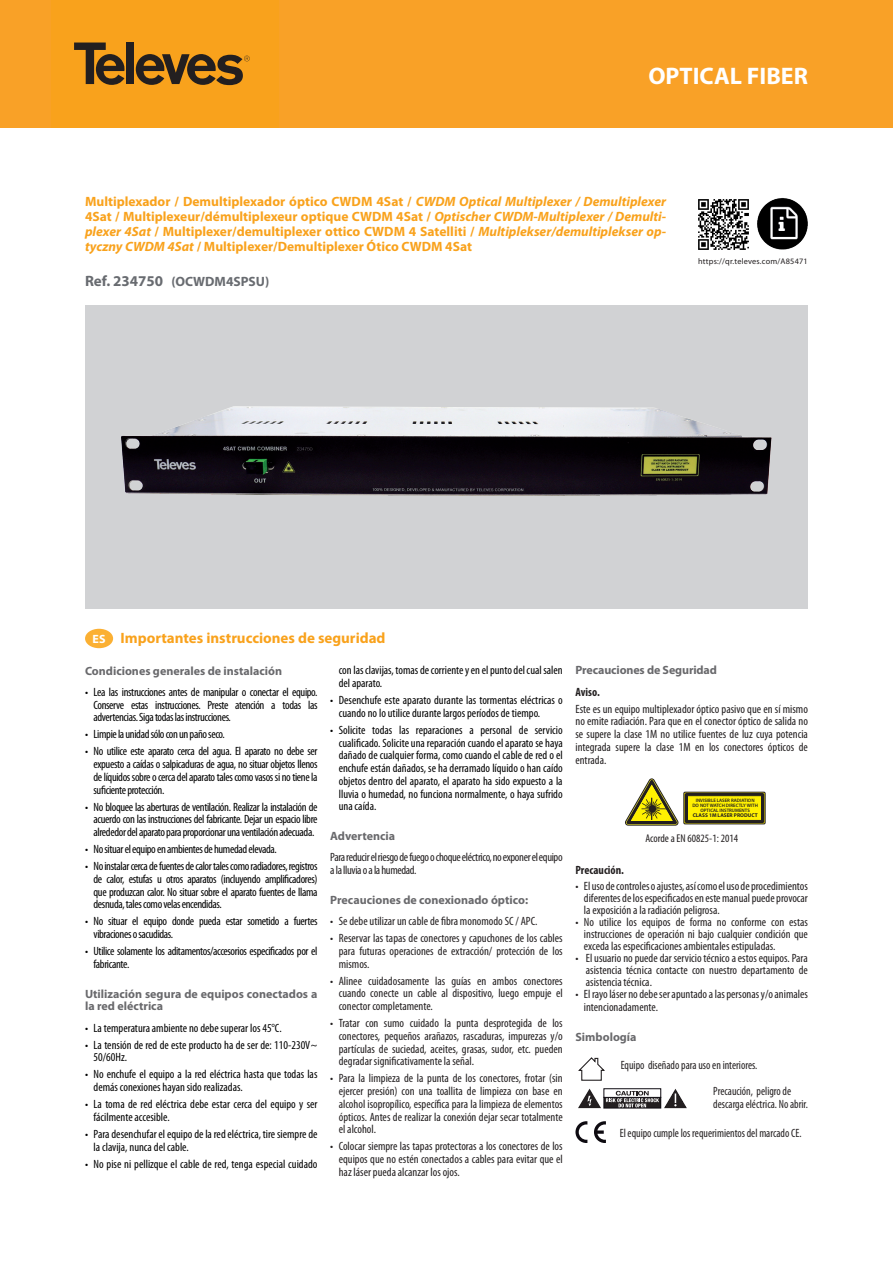
<style>
.page{position:relative;width:893px;height:1263px;background:#fff}
.page>*{position:absolute;margin:0;border:0;box-sizing:border-box;transform-origin:0 0}
.t1{font:700 24px "Myriad Pro";color:#fff}
.t2{font:700 15px "Myriad Pro";color:#f9a21c}
.t3{font:700 13.5px/15px "Myriad Pro";color:#f9a21c;text-align:justify}
.t4{font:700 13.5px "Myriad Pro";color:#686b70}
.t5{font:condensed 12px/12.8px "Myriad Pro";letter-spacing:-.005em;color:#000}
.t6{font:condensed 12px/12.8px "Myriad Pro";color:#231f20;text-align:justify}
.t7{font:condensed 12px/12.8px "Myriad Pro";letter-spacing:-.03em;color:#000}
.t8{font:700 12px/12.8px "Myriad Pro";color:#69696c}
.t9{font:condensed 12px/25.5px "Myriad Pro";color:#231f20;scale:.94 1}
.t10{font:condensed 12px/12.8px "Myriad Pro";letter-spacing:-.03em;color:#231f20}
.t11{font:700 condensed 12px "Myriad Pro";color:#231f20}
.t12{font:condensed 11.25px "Myriad Pro";color:#231f20}
.t13{font:8.25px "Myriad Pro";letter-spacing:.025em;color:#231f20}
.t14{font:700 5.4px "Myriad Pro";color:#231f20}
.t15{font:600 4.95px/4.9px "Myriad Pro";color:#231f20;text-align:center}
.s1{font-style:italic}
.s2{font-size:15px}
.s3{font-size:12px;color:#fff}
</style>
<div class="page">
<div style="left:0;top:0;width:893px;height:128px;background:#f9a127"></div>
<div style="left:51px;top:0;width:227px;height:128px;background:#f9a21c"></div>
<div style="left:126px;top:42px;width:8px;height:42px;background:#231f20"></div>
<svg style="left:74px;top:43px;width:51px;height:42px"></svg>
<svg style="left:135px;top:54px;width:115px;height:31px"></svg>
<div style="left:85px;top:305px;width:723px;height:303px;background:#d1d2d4"></div>
<img style="left:698px;top:199px;width:51px;height:51px">
<img style="left:757px;top:198px;width:51px;height:52px">
<img style="left:121px;top:406px;width:651px;height:90px">
<div style="left:684px;top:792px;width:81px;height:32px;border:1px solid #231f20"></div>
<svg style="left:685px;top:793px;width:79px;height:30px"></svg>
<div style="left:687px;top:795px;width:75px;height:25px;background:#fff101;border:1px solid #231f20"></div>
<svg style="left:625px;top:779px;width:53px;height:46px"></svg>
<div style="left:85px;top:629px;width:28px;height:19px;background:#fbb033;border-radius:50%"></div>
<svg style="left:575px;top:1121px;width:12px;height:22px"></svg>
<svg style="left:594px;top:1121px;width:12px;height:22px"></svg>
<svg style="left:578px;top:1057px;width:27px;height:24px"></svg>
<svg style="left:578px;top:1088px;width:109px;height:20px"></svg>
<h1 class="t1" style="left:648px;top:60px;width:161px">OPTICAL FIBER</h1>
<p class="t3" style="left:85px;top:194px;width:583px">Multiplexador / Demultiplexador óptico CWDM 4Sat / <span class="s1">CWDM Optical Multiplexer / Demultiplexer </span>4Sat / Multiplexeur/démultiplexeur optique CWDM 4Sat / <span class="s1">Optischer CWDM-Multiplexer / Demulti&shy;plexer 4Sat</span> / Multiplexer/demultiplexer ottico CWDM 4 Satelliti / <span class="s1">Multiplekser/demultiplekser op&shy;tyczny CWDM 4Sat</span> / Multiplexer/Demultiplexer Ótico CWDM 4Sat</p>
<p class="t4" style="left:85px;top:273px;width:186px"><span class="s2">Ref. 234750</span> (OCWDM4SPSU)</p>
<p class="t13" style="left:698px;top:256px;width:111px">https://qr.televes.com/A85471</p>
<p class="t2" style="left:93px;top:628px;width:294px"><span class="s3">ES</span> Importantes instrucciones de seguridad</p>
<p class="t8" style="left:85px;top:664px;width:199px">Condiciones generales de instalación</p>
<p class="t5" style="left:94px;top:685px;width:225px;text-align:justify;text-indent:-9px">• Lea las instrucciones antes de manipular o conectar el equipo.<br>Conserve estas instrucciones. Preste atención a todas las advertencias. Siga todas las instrucciones.</p>
<p class="t7" style="left:85px;top:728px;width:141px">• Limpie la unidad sólo con un paño seco.</p>
<p class="t5" style="left:94px;top:745px;width:226px;text-align:justify;text-indent:-9px">• No utilice este aparato cerca del agua. El aparato no debe ser expuesto a caídas o salpicaduras de agua, no situar objetos llenos de líquidos sobre o cerca del aparato tales como vasos si no tiene la suficiente protección.</p>
<p class="t5" style="left:94px;top:800px;width:225px;text-align:justify;text-indent:-9px">• No bloquee las aberturas de ventilación. Realizar la instalación de acuerdo con las instrucciones del fabricante. Dejar un espacio libre alrededor del aparato para proporcionar una ventilación adecuada.</p>
<p class="t7" style="left:85px;top:842px;width:193px">• No situar el equipo en ambientes de humedad elevada.</p>
<p class="t5" style="left:94px;top:859px;width:225px;text-align:justify;text-indent:-9px">• No instalar cerca de fuentes de calor tales como radiadores, registros de calor, estufas u otros aparatos (incluyendo amplificadores) que produzcan calor. No situar sobre el aparato fuentes de llama desnuda, tales como velas encendidas.</p>
<p class="t7" style="left:94px;top:915px;width:225px;text-indent:-9px">• No situar el equipo donde pueda estar sometido a fuertes vibraciones o sacudidas.</p>
<p class="t7" style="left:94px;top:944px;width:225px;text-indent:-9px">• Utilice solamente los aditamentos/accesorios especificados por el fabricante.</p>
<p class="t8" style="left:85px;top:987px;width:234px">Utilización segura de equipos conectados a la red eléctrica</p>
<p class="t5" style="left:85px;top:1021px;width:198px">• La temperatura ambiente no debe superar los 45°C.</p>
<p class="t5" style="left:94px;top:1038px;width:225px;text-indent:-9px">• La tensión de red de este producto ha de ser de: 110-230V~<br>50/60Hz.</p>
<p class="t5" style="left:94px;top:1068px;width:225px;text-indent:-9px">• No enchufe el equipo a la red eléctrica hasta que todas las demás conexiones hayan sido realizadas.</p>
<p class="t5" style="left:94px;top:1097px;width:225px;text-indent:-9px">• La toma de red eléctrica debe estar cerca del equipo y ser fácilmente accesible.</p>
<p class="t5" style="left:94px;top:1127px;width:225px;text-indent:-9px">• Para desenchufar el equipo de la red eléctrica, tire siempre de la clavija, nunca del cable.</p>
<p class="t5" style="left:85px;top:1157px;width:234px">• No pise ni pellizque el cable de red, tenga especial cuidado</p>
<p class="t5" style="left:339px;top:664px;width:225px">con las clavijas, tomas de corriente y en el punto del cual salen del aparato.</p>
<p class="t5" style="left:339px;top:694px;width:225px;text-indent:-9px">• Desenchufe este aparato durante las tormentas eléctricas o cuando no lo utilice durante largos períodos de tiempo.</p>
<p class="t5" style="left:339px;top:723px;width:225px;text-align:justify;text-indent:-9px">• Solicite todas las reparaciones a personal de servicio cualificado. Solicite una reparación cuando el aparato se haya dañado de cualquier forma, como cuando el cable de red o el enchufe están dañados, se ha derramado líquido o han caído objetos dentro del aparato, el aparato ha sido expuesto a la lluvia o humedad, no funciona normalmente, o haya sufrido una caída.</p>
<p class="t8" style="left:330px;top:829px;width:66px">Advertencia</p>
<p class="t10" style="left:330px;top:851px;width:234px">Para reducir el riesgo de fuego o choque eléctrico, no exponer el equipo a la lluvia o a la humedad.</p>
<p class="t8" style="left:330px;top:893px;width:199px">Precauciones de conexionado óptico:</p>
<p class="t6" style="left:330px;top:915px;width:209px">• Se debe utilizar un cable de fibra monomodo SC / APC.</p>
<p class="t6" style="left:339px;top:932px;width:225px;text-indent:-9px">• Reservar las tapas de conectores y capuchones de los cables para futuras operaciones de extracción/ protección de los mismos.</p>
<p class="t6" style="left:339px;top:974px;width:225px;text-indent:-9px">• Alinee cuidadosamente las guías en ambos conectores cuando conecte un cable al dispositivo, luego empuje el conector completamente.</p>
<p class="t6" style="left:339px;top:1017px;width:225px;text-indent:-9px">• Tratar con sumo cuidado la punta desprotegida de los conectores, pequeños arañazos, rascaduras, impurezas y/o partículas de suciedad, aceites, grasas, sudor, etc. pueden degradar significativamente la señal.</p>
<p class="t6" style="left:339px;top:1072px;width:225px;text-indent:-9px">• Para la limpieza de la punta de los conectores, frotar (sin ejercer presión) con una toallita de limpieza con base en alcohol isopropílico, específica para la limpieza de elementos ópticos. Antes de realizar la conexión dejar secar totalmente el alcohol.</p>
<p class="t6" style="left:339px;top:1140px;width:225px;text-indent:-9px">• Colocar siempre las tapas protectoras a los conectores de los equipos que no estén conectados a cables para evitar que el haz láser pueda alcanzar los ojos.</p>
<p class="t8" style="left:575px;top:663px;width:143px">Precauciones de Seguridad</p>
<p class="t11" style="left:575px;top:684px;width:26px">Aviso.</p>
<p class="t6" style="left:575px;top:702px;width:234px">Este es un equipo multiplexador óptico pasivo que en sí mismo no emite radiación. Para que en el conector óptico de salida no se supere la clase 1M no utilice fuentes de luz cuya potencia integrada supere la clase 1M en los conectores ópticos de entrada.</p>
<p class="t15" style="left:692px;top:798px;width:67px">INVISIBLE LASER RADIATION<br>DO NOT WATCH DIRECTLY WITH<br>OPTICAL INSTRUMENTS</p>
<p class="t14" style="left:693px;top:812px;width:66px">CLASS 1M LASER PRODUCT</p>
<p class="t12" style="left:645px;top:831px;width:94px">Acorde a EN 60825-1: 2014</p>
<p class="t11" style="left:575px;top:862px;width:50px">Precaución.</p>
<p class="t6" style="left:584px;top:880px;width:225px;line-height:12px;text-indent:-9px">• El uso de controles o ajustes, así como el uso de procedimientos diferentes de los especificados en este manual puede provocar la exposición a la radiación peligrosa.</p>
<p class="t6" style="left:584px;top:916px;width:225px;line-height:12px;text-indent:-9px">• No utilice los equipos de forma no conforme con estas instrucciones de operación ni bajo cualquier condición que exceda las especificaciones ambientales estipuladas.</p>
<p class="t6" style="left:586px;top:952px;width:224px;line-height:12px;text-indent:-10px">• El usuario no puede dar servicio técnico a estos equipos. Para asistencia técnica contacte con nuestro departamento de asistencia técnica.</p>
<p class="t6" style="left:584px;top:988px;width:225px;text-indent:-9px">• El rayo láser no debe ser apuntado a las personas y/o animales intencionadamente.</p>
<p class="t8" style="left:575px;top:1030px;width:63px">Simbología</p>
<p class="t9" style="left:713px;top:1052px;width:84px;text-indent:-92px">Equipo diseñado para uso en interiores.<br>Precaución, peligro de</p>
<p class="t9" style="left:713px;top:1091px;width:102px">descarga eléctrica. No abrir.</p>
<p class="t9" style="left:620px;top:1120px;width:195px">El equipo cumple los requerimientos del marcado CE.</p>
</div>
